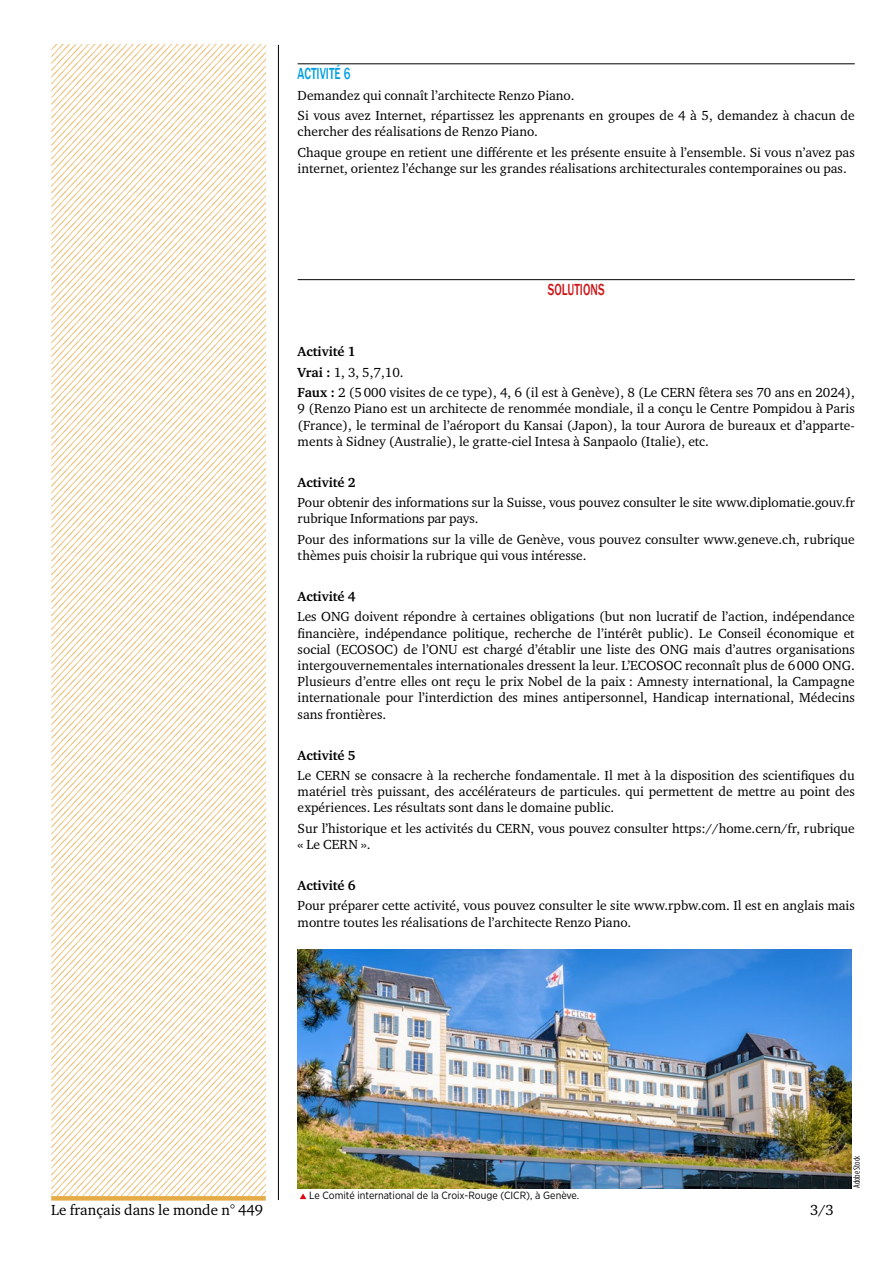
<style>
.page{position:relative;width:893px;height:1263px;background:#fff}
.page>*{position:absolute;margin:0;border:0;box-sizing:border-box;transform-origin:0 0}
.t1{font:500 16.5px "Franklin Gothic";color:#009fe3;scale:.7 1}
.t2{font:500 16.5px "Franklin Gothic";color:#cd1719;scale:.7 1}
.t3{font:15px "Charter ITC Std";color:#000}
.t4{font:13.5px/16.2px "Charter ITC Std";color:#000}
.t5{font:700 13.5px "Charter ITC Std";color:#000}
.t6{font:10.5px "Gotham Narrow";color:#000}
.t7{font:9px "Gotham Condensed";color:#000}
.s1{font-weight:700}
</style>
<div class="page">
<hr style="left:278px;top:45px;width:1px;height:1155px;background:#000">
<svg style="left:51px;top:1196px;width:215px;height:4px"></svg>
<hr style="left:298px;top:63px;width:557px;height:1px;background:#000">
<hr style="left:298px;top:279px;width:557px;height:1px;background:#000">
<img style="left:51px;top:45px;width:215px;height:1150px">
<img style="left:298px;top:949px;width:553px;height:239px">
<svg style="left:300px;top:1193px;width:6px;height:6px"></svg>
<p class="t1" style="left:298px;top:63px;width:77px">ACTIVITÉ 6</p>
<p class="t4" style="left:298px;top:84px;width:559px;line-height:20.4px">Demandez qui connaît l’architecte Renzo Piano.<br>Si vous avez Internet, répartissez les apprenants en groupes de 4 à 5, demandez à chacun de</p>
<p class="t4" style="left:298px;top:121px;width:559px;line-height:20.4px">chercher des réalisations de Renzo Piano.<br>Chaque groupe en retient une différente et les présente ensuite à l’ensemble. Si vous n’avez pas</p>
<p class="t4" style="left:298px;top:160px;width:551px">internet, orientez l’échange sur les grandes réalisations architecturales contemporaines ou pas.</p>
<p class="t2" style="left:548px;top:279px;width:83px">SOLUTIONS</p>
<p class="t4" style="left:298px;top:341px;width:559px;line-height:20.4px"><span class="s1">Activité 1<br>Vrai :</span> 1, 3, 5,7,10.<br><span class="s1">Faux :</span> 2 (5000 visites de ce type), 4, 6 (il est à Genève), 8 (Le CERN fêtera ses 70 ans en 2024),</p>
<p class="t4" style="left:298px;top:400px;width:559px;text-align:justify">9 (Renzo Piano est un architecte de renommée mondiale, il a conçu le Centre Pompidou à Paris (France), le terminal de l’aéroport du Kansai (Japon), la tour Aurora de bureaux et d’apparte&shy;ments à Sidney (Australie), le gratte-ciel Intesa à Sanpaolo (Italie), etc.</p>
<p class="t5" style="left:298px;top:474px;width:59px">Activité 2</p>
<p class="t4" style="left:298px;top:494px;width:559px">Pour obtenir des informations sur la Suisse, vous pouvez consulter le site www.diplomatie.gouv.fr rubrique Informations par pays.</p>
<p class="t4" style="left:298px;top:531px;width:559px">Pour des informations sur la ville de Genève, vous pouvez consulter www.geneve.ch, rubrique thèmes puis choisir la rubrique qui vous intéresse.</p>
<p class="t5" style="left:298px;top:588px;width:59px">Activité 4</p>
<p class="t4" style="left:298px;top:608px;width:559px;text-align:justify">Les ONG doivent répondre à certaines obligations (but non lucratif de l’action, indépendance financière, indépendance politique, recherche de l’intérêt public). Le Conseil économique et social (ECOSOC) de l’ONU est chargé d’établir une liste des ONG mais d’autres organisations intergouvernementales internationales dressent la leur. L’ECOSOC reconnaît plus de 6000 ONG.<br>Plusieurs d’entre elles ont reçu le prix Nobel de la paix : Amnesty international, la Campagne internationale pour l’interdiction des mines antipersonnel, Handicap international, Médecins sans frontières.</p>
<p class="t5" style="left:298px;top:746px;width:59px">Activité 5</p>
<p class="t4" style="left:298px;top:767px;width:559px;text-align:justify">Le CERN se consacre à la recherche fondamentale. Il met à la disposition des scientifiques du matériel très puissant, des accélérateurs de particules. qui permettent de mettre au point des expériences. Les résultats sont dans le domaine public.</p>
<p class="t4" style="left:298px;top:820px;width:559px">Sur l’historique et les activités du CERN, vous pouvez consulter https://home.cern/fr, rubrique « Le CERN ».</p>
<p class="t5" style="left:298px;top:877px;width:59px">Activité 6</p>
<p class="t4" style="left:298px;top:897px;width:559px">Pour préparer cette activité, vous pouvez consulter le site www.rpbw.com. Il est en anglais mais montre toutes les réalisations de l’architecte Renzo Piano.</p>
<p class="t6" style="left:309px;top:1189px;width:272px">Le Comité international de la Croix-Rouge (CICR), à Genève.</p>
<p class="t3" style="left:51px;top:1201px;width:214px">Le français dans le monde n° 449</p>
<p class="t3" style="left:810px;top:1200px;width:25px">3/3</p>
<p class="t7" style="left:851px;top:1188px;width:34px;rotate:-90deg">Adobe Stock</p>
</div>
